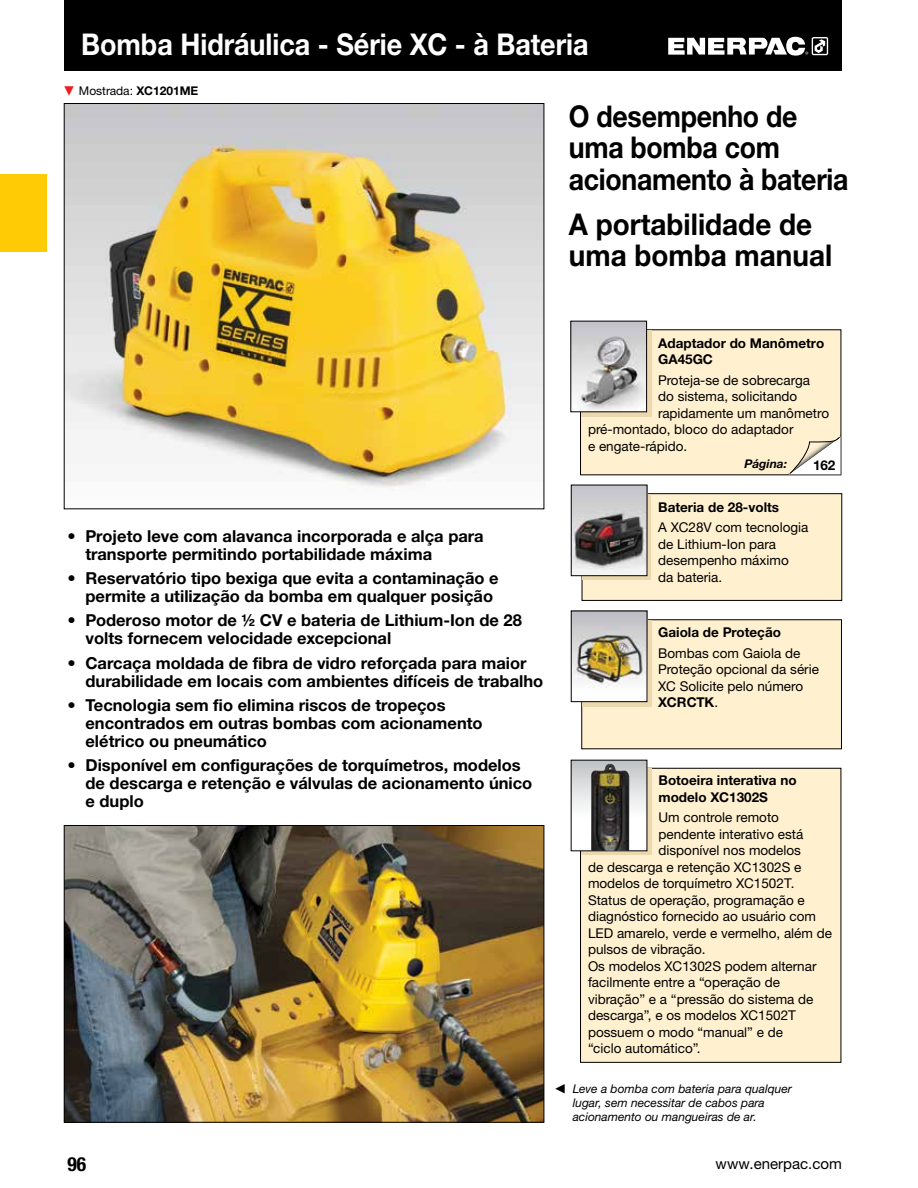
<style>
.page{position:relative;width:918px;height:1188px;background:#fff}
.page>*{position:absolute;margin:0;border:0;box-sizing:border-box;transform-origin:0 0}
.t1{font:700 30px/31.5px "Helvetica Neue LTW1 G";letter-spacing:-.01em;color:#000;scale:.89 1}
.t2{font:700 30px "Helvetica Neue LTW1 G";color:#fff;scale:.9 1}
.t3{font:700 30px/31.5px "Helvetica Neue LTW1 G";letter-spacing:-.01em;color:#000;scale:.93 1}
.t4{font:700 condensed 19.5px "Helvetica Neue LTW1 G";color:#000}
.t5{font:700 16.5px/18px "Helvetica Neue LTW1 G";color:#000}
.t6{font:15px "Helvetica Neue LTW1 G";color:#000}
.t7{font:13.5px/16.5px "Helvetica Neue LTW1 G";color:#000}
.t8{font:700 13.5px/16.5px "Helvetica Neue LTW1 G";color:#000}
.t9{font:italic 12px/14.2px "Helvetica Neue LTW1 G";color:#000}
.t10{font:12px "Helvetica Neue LTW1 G";color:#000}
.t11{font:italic 700 12px "Helvetica Neue LTW1 G";color:#000}
.s1{color:#ed1d24}
.s2{font-weight:700}
</style>
<div class="page">
<div style="left:0;top:174px;width:46px;height:78px;background:#ffcb05"></div>
<div style="left:581px;top:330px;width:260px;height:145px;background:#fff1d0"></div>
<div style="left:581px;top:768px;width:260px;height:294px;background:#fff1d0"></div>
<div style="left:580px;top:768px;width:261px;height:295px;border:1px solid #000"></div>
<div style="left:582px;top:494px;width:260px;height:106px;background:#fff1d0"></div>
<div style="left:582px;top:493px;width:260px;height:108px;border:1px solid #000"></div>
<div style="left:582px;top:620px;width:259px;height:129px;background:#fff1d0"></div>
<svg style="left:581px;top:330px;width:70px;height:87px"></svg>
<svg style="left:581px;top:769px;width:70px;height:86px"></svg>
<svg style="left:582px;top:494px;width:69px;height:85px"></svg>
<svg style="left:582px;top:620px;width:69px;height:87px"></svg>
<img style="left:572px;top:323px;width:73px;height:87px">
<img style="left:573px;top:487px;width:72px;height:87px">
<div style="left:571px;top:485px;width:76px;height:91px;border:1px solid #000"></div>
<img style="left:573px;top:613px;width:72px;height:87px">
<div style="left:571px;top:611px;width:76px;height:91px;border:1px solid #000"></div>
<img style="left:66px;top:105px;width:476px;height:382px">
<img style="left:66px;top:827px;width:476px;height:294px">
<div style="left:64px;top:825px;width:480px;height:298px;border:1px solid #000"></div>
<img style="left:573px;top:762px;width:72px;height:87px">
<img style="left:591px;top:764px;width:38px;height:87px">
<svg style="left:785px;top:433px;width:56px;height:43px"></svg>
<div style="left:64px;top:0;width:778px;height:71px;background:#000"></div>
<svg style="left:668px;top:37px;width:160px;height:19px"></svg>
<h1 class="t2" style="left:81px;top:26px;width:566px">Bomba Hidráulica - Série XC - à Bateria</h1>
<p class="t10" style="left:63px;top:83px;width:137px"><span class="s1">▼</span> Mostrada: <span class="s2">XC1201ME</span></p>
<h1 class="t1" style="left:569px;top:100px;width:316px">O desempenho de uma bomba com acionamento à bateria</h1>
<h1 class="t3" style="left:569px;top:208px;width:285px">A portabilidade de uma bomba manual</h1>
<p class="t5" style="left:86px;top:527px;width:400px;text-indent:-18px">• Projeto leve com alavanca incorporada e alça para transporte permitindo portabilidade máxima</p>
<p class="t5" style="left:86px;top:569px;width:415px;text-indent:-18px">• Reservatório tipo bexiga que evita a contaminação e permite a utilização da bomba em qualquer posição</p>
<p class="t5" style="left:86px;top:611px;width:438px;text-indent:-18px">• Poderoso motor de ½ CV e bateria de Lithium-Ion de 28 volts fornecem velocidade excepcional</p>
<p class="t5" style="left:86px;top:654px;width:459px;text-indent:-18px">• Carcaça moldada de fibra de vidro reforçada para maior durabilidade em locais com ambientes difíceis de trabalho</p>
<p class="t5" style="left:86px;top:696px;width:399px;text-indent:-18px">• Tecnologia sem fio elimina riscos de tropeços encontrados em outras bombas com acionamento elétrico ou pneumático</p>
<p class="t5" style="left:86px;top:757px;width:448px;text-indent:-18px">• Disponível em configurações de torquímetros, modelos de descarga e retenção e válvulas de acionamento único e duplo</p>
<p class="t8" style="left:658px;top:335px;width:168px">Adaptador do Manômetro<br>GA45GC</p>
<p class="t7" style="left:658px;top:372px;width:153px">Proteja-se de sobrecarga</p>
<p class="t7" style="left:658px;top:388px;width:141px">do sistema, solicitando</p>
<p class="t7" style="left:658px;top:405px;width:172px">rapidamente um manômetro</p>
<p class="t7" style="left:588px;top:421px;width:207px">pré-montado, bloco do adaptador</p>
<p class="t7" style="left:588px;top:438px;width:101px">e engate-rápido.</p>
<p class="t11" style="left:744px;top:457px;width:44px">Página:</p>
<p class="t8" style="left:813px;top:456px;width:24px">162</p>
<p class="t8" style="left:658px;top:499px;width:122px">Bateria de 28-volts</p>
<p class="t7" style="left:658px;top:519px;width:152px">A XC28V com tecnologia de Lithium-Ion para desempenho máximo<br>da bateria.</p>
<p class="t8" style="left:658px;top:624px;width:124px">Gaiola de Proteção</p>
<p class="t7" style="left:658px;top:645px;width:162px">Bombas com Gaiola de<br>Proteção opcional da série<br>XC Solicite pelo número<br><span class="s2">XCRCTK</span>.</p>
<p class="t8" style="left:658px;top:772px;width:140px">Botoeira interativa no modelo XC1302S</p>
<p class="t7" style="left:658px;top:809px;width:122px">Um controle remoto</p>
<p class="t7" style="left:658px;top:826px;width:146px">pendente interativo está</p>
<p class="t7" style="left:658px;top:842px;width:144px">disponível nos modelos</p>
<p class="t7" style="left:588px;top:859px;width:215px">de descarga e retenção XC1302S e</p>
<p class="t7" style="left:588px;top:875px;width:208px">modelos de torquímetro XC1502T.</p>
<p class="t7" style="left:588px;top:892px;width:218px">Status de operação, programação e</p>
<p class="t7" style="left:588px;top:908px;width:230px">diagnóstico fornecido ao usuário com</p>
<p class="t7" style="left:588px;top:925px;width:246px">LED amarelo, verde e vermelho, além de</p>
<p class="t7" style="left:588px;top:941px;width:119px">pulsos de vibração.</p>
<p class="t7" style="left:588px;top:958px;width:230px">Os modelos XC1302S podem alternar</p>
<p class="t7" style="left:588px;top:974px;width:193px">facilmente entre a “operação de</p>
<p class="t7" style="left:588px;top:991px;width:227px">vibração” e a “pressão do sistema de</p>
<p class="t7" style="left:588px;top:1007px;width:210px">descarga”, e os modelos XC1502T</p>
<p class="t7" style="left:588px;top:1024px;width:197px">possuem o modo “manual” e de</p>
<p class="t7" style="left:588px;top:1040px;width:114px">“ciclo automático”.</p>
<p class="t9" style="left:573px;top:1081px;width:221px;text-indent:-19px">◀ Leve a bomba com bateria para qualquer lugar, sem necessitar de cabos para acionamento ou mangueiras de ar.</p>
<h2 class="t4" style="left:68px;top:1153px;width:20px">96</h2>
<p class="t6" style="left:716px;top:1154px;width:128px">www.enerpac.com</p>
</div>
